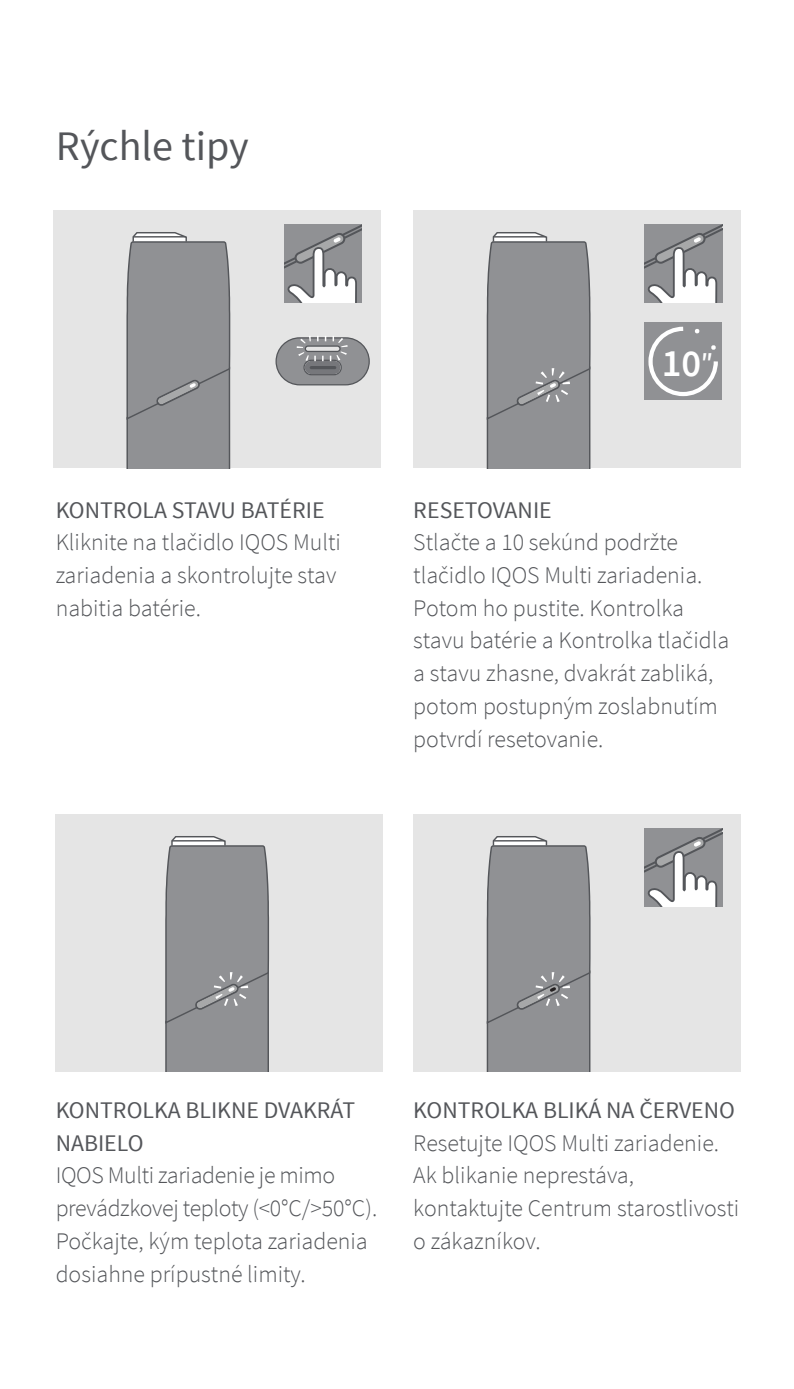
<style>
.page{position:relative;width:794px;height:1389px;background:#fff}
.page>*{position:absolute;margin:0;border:0;box-sizing:border-box;transform-origin:0 0}
.t1{font:42px "Source Sans Pro";color:#54565a}
.t2{font:600 38.5px "Source Sans Pro";color:#fff}
.t3{font:300 23.8px/32.9px "Source Sans Pro";color:#54565a}
.t4{font:23.8px/32.9px "Source Sans Pro";color:#54565a}
.s1{font-size:24.5px}
</style>
<div class="page">
<div style="left:413px;top:210px;width:328px;height:258px;background:#e5e5e5"></div>
<div style="left:413px;top:814px;width:328px;height:258px;background:#e5e5e5"></div>
<div style="left:56px;top:814px;width:327px;height:258px;background:#e5e5e5"></div>
<div style="left:53px;top:210px;width:328px;height:258px;background:#e5e5e5"></div>
<svg style="left:126px;top:232px;width:105px;height:236px;background:#939497"></svg>
<hr style="left:133px;top:236px;width:52px;height:2px;background:#54565a">
<svg style="left:644px;top:225px;width:78px;height:78px;background:#a4a4a7"></svg>
<svg style="left:644px;top:829px;width:78px;height:78px;background:#a4a4a7"></svg>
<svg style="left:284px;top:225px;width:78px;height:78px;background:#a4a4a7"></svg>
<svg style="left:644px;top:323px;width:78px;height:77px;background:#9c9da0"></svg>
<svg style="left:486px;top:232px;width:105px;height:236px;background:#949497"></svg>
<svg style="left:275px;top:336px;width:95px;height:49px"></svg>
<svg style="left:486px;top:836px;width:105px;height:236px;background:#939497"></svg>
<svg style="left:165px;top:836px;width:105px;height:236px;background:#919295"></svg>
<h1 class="t1" style="left:56px;top:120px;width:195px">Rýchle tipy</h1>
<p class="t4" style="left:56px;top:494px;width:270px">KONTROLA STAVU BATÉRIE</p>
<p class="t3" style="left:56px;top:526px;width:287px">Kliknite na tlačidlo IQOS Multi zariadenia a skontrolujte stav nabitia batérie.</p>
<h2 class="t2" style="left:662px;top:338px;width:53px">10<span class="s1">″</span></h2>
<p class="t4" style="left:413px;top:494px;width:140px">RESETOVANIE</p>
<p class="t3" style="left:413px;top:526px;width:317px">Stlačte a 10 sekúnd podržte tlačidlo IQOS Multi zariadenia.<br>Potom ho pustite. Kontrolka stavu batérie a Kontrolka tlačidla a stavu zhasne, dvakrát zabliká, potom postupným zoslabnutím potvrdí resetovanie.</p>
<p class="t4" style="left:56px;top:1094px;width:301px">KONTROLKA BLIKNE DVAKRÁT<br>NABIELO</p>
<p class="t3" style="left:56px;top:1159px;width:323px">IQOS Multi zariadenie je mimo prevádzkovej teploty (&lt;0°C/&gt;50°C).<br>Počkajte, kým teplota zariadenia dosiahne prípustné limity.</p>
<p class="t4" style="left:413px;top:1094px;width:323px">KONTROLKA BLIKÁ NA ČERVENO</p>
<p class="t3" style="left:413px;top:1127px;width:327px">Resetujte IQOS Multi zariadenie.<br>Ak blikanie neprestáva, kontaktujte Centrum starostlivosti o zákazníkov.</p>
</div>
